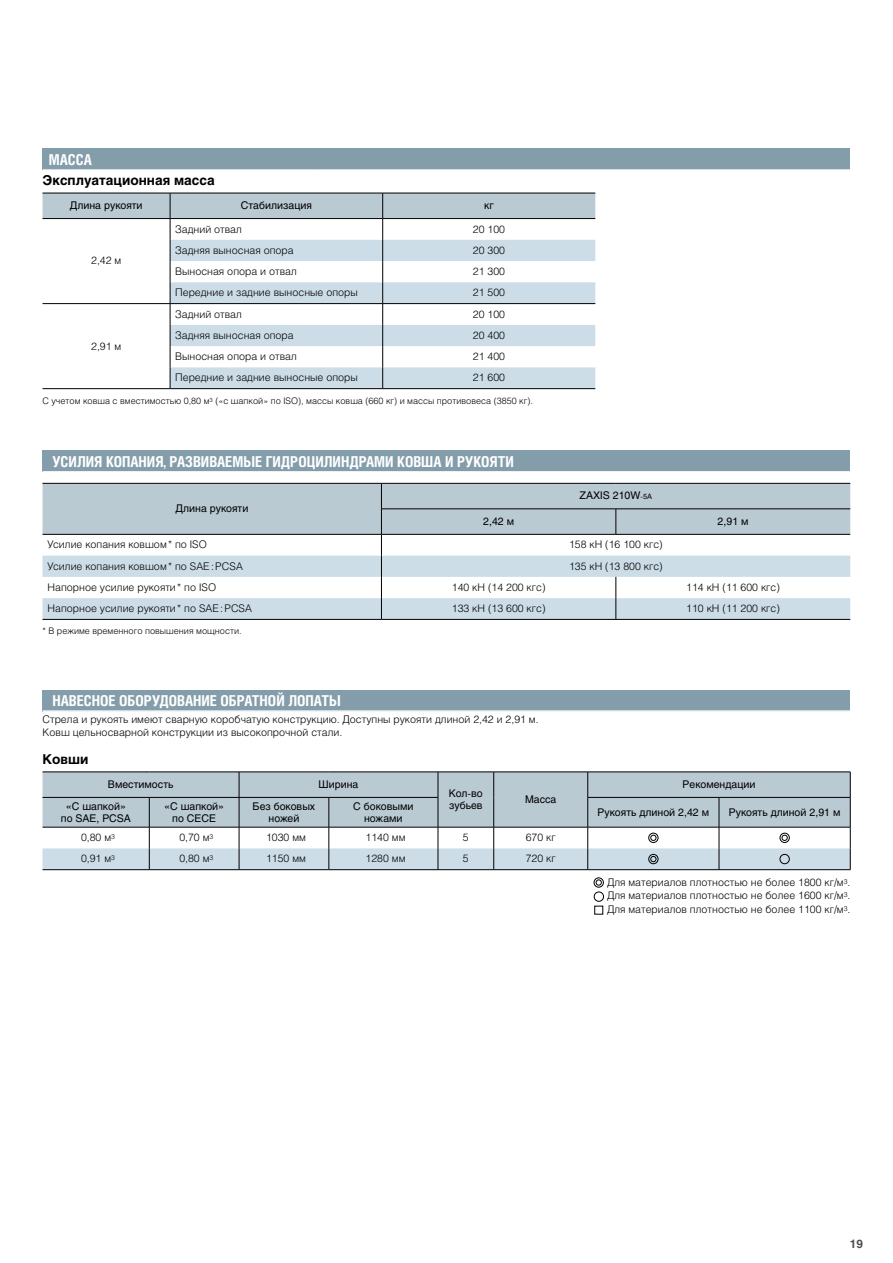
<style>
.page{position:relative;width:893px;height:1263px;background:#fff}
.page>*{position:absolute;margin:0;border:0;box-sizing:border-box;transform-origin:0 0}
.t1{font:700 15px "Helios Cond C";color:#fff}
.t2{font:700 13.5px "Helios C";color:#000}
.t3{font:700 11.7px "Helios C";color:#4d4d4f}
.t4{font:10.5px/13.5px "Helios Light C";color:#000}
.t5{font:10.5px/12px "Helios C";color:#000;text-align:center}
.t6{font:9px "Helios Light C";color:#000}
.s1{font-size:7.35px}
</style>
<div class="page">
<div style="left:43px;top:149px;width:807px;height:21px;background:#849daa"></div>
<hr style="left:43px;top:169px;width:27px;height:2px;background:#fff">
<hr style="left:70px;top:169px;width:246px;height:2px;background:#fff">
<hr style="left:316px;top:169px;width:534px;height:2px;background:#fff">
<hr style="left:43px;top:388px;width:127px;height:1px;background:#000">
<svg style="left:43px;top:193px;width:552px;height:195px"></svg>
<hr style="left:43px;top:218px;width:127px;height:1px;background:#000">
<hr style="left:170px;top:218px;width:213px;height:1px;background:#000">
<hr style="left:383px;top:218px;width:212px;height:1px;background:#000">
<hr style="left:43px;top:303px;width:127px;height:1px;background:#000">
<hr style="left:170px;top:303px;width:213px;height:1px;background:#000">
<hr style="left:383px;top:303px;width:212px;height:1px;background:#000">
<hr style="left:170px;top:388px;width:213px;height:1px;background:#000">
<hr style="left:383px;top:388px;width:212px;height:1px;background:#000">
<div style="left:43px;top:451px;width:807px;height:21px;background:#849daa"></div>
<hr style="left:43px;top:471px;width:27px;height:2px;background:#fff">
<hr style="left:70px;top:471px;width:246px;height:2px;background:#fff">
<hr style="left:316px;top:471px;width:534px;height:2px;background:#fff">
<svg style="left:43px;top:483px;width:807px;height:136px"></svg>
<hr style="left:43px;top:534px;width:338px;height:1px;background:#000">
<hr style="left:381px;top:534px;width:235px;height:1px;background:#000">
<hr style="left:616px;top:534px;width:234px;height:1px;background:#000">
<hr style="left:43px;top:619px;width:338px;height:1px;background:#000">
<hr style="left:381px;top:619px;width:235px;height:1px;background:#000">
<hr style="left:616px;top:619px;width:234px;height:1px;background:#000">
<div style="left:43px;top:690px;width:807px;height:21px;background:#849daa"></div>
<hr style="left:43px;top:710px;width:27px;height:2px;background:#fff">
<hr style="left:70px;top:710px;width:246px;height:2px;background:#fff">
<hr style="left:316px;top:710px;width:534px;height:2px;background:#fff">
<svg style="left:43px;top:772px;width:808px;height:98px"></svg>
<div style="left:780px;top:854px;width:9px;height:10px;border:1px solid #000;border-radius:50%"></div>
<div style="left:594px;top:878px;width:10px;height:9px;border:1px solid #000;border-radius:50%"></div>
<svg style="left:596px;top:880px;width:6px;height:5px"></svg>
<div style="left:594px;top:892px;width:10px;height:9px;border:1px solid #000;border-radius:50%"></div>
<div style="left:594px;top:906px;width:9px;height:8px;border:1px solid #000"></div>
<h1 class="t1" style="left:49px;top:151px;width:45px">МАССА</h1>
<p class="t2" style="left:43px;top:172px;width:174px">Эксплуатационная масса</p>
<p class="t5" style="left:70px;top:199px;width:74px">Длина рукояти</p>
<p class="t5" style="left:241px;top:199px;width:73px">Стабилизация</p>
<p class="t5" style="left:484px;top:199px;width:11px">кг</p>
<p class="t4" style="left:91px;top:254px;width:32px">2,42 м</p>
<p class="t4" style="left:175px;top:222px;width:68px">Задний отвал</p>
<p class="t4" style="left:473px;top:222px;width:34px">20 100</p>
<p class="t4" style="left:175px;top:243px;width:120px">Задняя выносная опора</p>
<p class="t4" style="left:473px;top:243px;width:34px">20 300</p>
<p class="t4" style="left:175px;top:264px;width:123px">Выносная опора и отвал</p>
<p class="t4" style="left:473px;top:264px;width:34px">21 300</p>
<p class="t4" style="left:175px;top:286px;width:184px">Передние и задние выносные опоры</p>
<p class="t4" style="left:473px;top:286px;width:34px">21 500</p>
<p class="t4" style="left:175px;top:307px;width:68px">Задний отвал</p>
<p class="t4" style="left:473px;top:307px;width:34px">20 100</p>
<p class="t4" style="left:175px;top:328px;width:120px">Задняя выносная опора</p>
<p class="t4" style="left:473px;top:328px;width:34px">20 400</p>
<p class="t4" style="left:175px;top:349px;width:123px">Выносная опора и отвал</p>
<p class="t4" style="left:473px;top:349px;width:34px">21 400</p>
<p class="t4" style="left:175px;top:371px;width:184px">Передние и задние выносные опоры</p>
<p class="t4" style="left:473px;top:371px;width:34px">21 600</p>
<p class="t6" style="left:43px;top:395px;width:492px">С учетом ковша с вместимостью 0,80 м<sup>3</sup> («с шапкой» по ISO), массы ковша (660 кг) и массы противовеса (3850 кг).</p>
<p class="t4" style="left:91px;top:339px;width:32px">2,91 м</p>
<h1 class="t1" style="left:52px;top:452px;width:463px">УСИЛИЯ КОПАНИЯ, РАЗВИВАЕМЫЕ ГИДРОЦИЛИНДРАМИ КОВША И РУКОЯТИ</h1>
<p class="t5" style="left:176px;top:502px;width:74px">Длина рукояти</p>
<p class="t5" style="left:580px;top:490px;width:74px">ZAXIS 210W<span class="s1">-5A</span></p>
<p class="t5" style="left:483px;top:515px;width:32px">2,42 м</p>
<p class="t5" style="left:718px;top:515px;width:32px">2,91 м</p>
<p class="t4" style="left:48px;top:538px;width:161px">Усилие копания ковшом* по ISO</p>
<p class="t4" style="left:569px;top:538px;width:95px">158 кН (16 100 кгс)</p>
<p class="t4" style="left:48px;top:559px;width:197px">Усилие копания ковшом* по SAE:PCSA</p>
<p class="t4" style="left:569px;top:559px;width:95px">135 кН (13 800 кгс)</p>
<p class="t4" style="left:48px;top:580px;width:170px">Напорное усилие рукояти* по ISO</p>
<p class="t4" style="left:452px;top:580px;width:95px">140 кН (14 200 кгс)</p>
<p class="t4" style="left:686px;top:580px;width:95px">114 кН (11 600 кгс)</p>
<p class="t4" style="left:48px;top:601px;width:206px">Напорное усилие рукояти* по SAE:PCSA</p>
<p class="t4" style="left:452px;top:601px;width:95px">133 кН (13 600 кгс)</p>
<p class="t4" style="left:686px;top:601px;width:95px">110 кН (11 200 кгс)</p>
<p class="t6" style="left:43px;top:626px;width:201px">* В режиме временного повышения мощности.</p>
<h1 class="t1" style="left:52px;top:692px;width:290px">НАВЕСНОЕ ОБОРУДОВАНИЕ ОБРАТНОЙ ЛОПАТЫ</h1>
<p class="t4" style="left:43px;top:713px;width:498px;line-height:12.6px">Стрела и рукоять имеют сварную коробчатую конструкцию. Доступны рукояти длиной 2,42 и 2,91 м.<br>Ковш цельносварной конструкции из высокопрочной стали.</p>
<p class="t2" style="left:43px;top:751px;width:47px">Ковши</p>
<p class="t5" style="left:108px;top:778px;width:67px">Вместимость</p>
<p class="t5" style="left:319px;top:778px;width:41px">Ширина</p>
<p class="t5" style="left:449px;top:787px;width:35px;text-align:left">Кол-во зубьев</p>
<p class="t5" style="left:525px;top:793px;width:33px">Масса</p>
<p class="t5" style="left:683px;top:778px;width:74px">Рекомендации</p>
<p class="t5" style="left:61px;top:800px;width:71px">«С шапкой» по SAE, PCSA</p>
<p class="t5" style="left:164px;top:800px;width:62px">«С шапкой» по CECE</p>
<p class="t5" style="left:253px;top:800px;width:64px">Без боковых ножей</p>
<p class="t5" style="left:353px;top:800px;width:62px">С боковыми ножами</p>
<p class="t5" style="left:598px;top:806px;width:113px">Рукоять длиной 2,42 м</p>
<p class="t5" style="left:729px;top:806px;width:113px">Рукоять длиной 2,91 м</p>
<p class="t4" style="left:81px;top:830px;width:35px">0,80 м<sup>3</sup></p>
<p class="t4" style="left:179px;top:830px;width:35px">0,70 м<sup>3</sup></p>
<p class="t4" style="left:266px;top:830px;width:41px">1030 мм</p>
<p class="t4" style="left:366px;top:830px;width:41px">1140 мм</p>
<p class="t4" style="left:463px;top:830px;width:7px">5</p>
<p class="t4" style="left:526px;top:830px;width:31px">670 кг</p>
<p class="t4" style="left:81px;top:852px;width:35px">0,91 м<sup>3</sup></p>
<p class="t4" style="left:179px;top:852px;width:35px">0,80 м<sup>3</sup></p>
<p class="t4" style="left:266px;top:852px;width:41px">1150 мм</p>
<p class="t4" style="left:366px;top:852px;width:41px">1280 мм</p>
<p class="t4" style="left:463px;top:852px;width:7px">5</p>
<p class="t4" style="left:526px;top:852px;width:31px">720 кг</p>
<p class="t4" style="left:607px;top:875px;width:245px;text-align:justify">Для материалов плотностью не более 1800 кг/м<sup>3</sup>.<br>Для материалов плотностью не более 1600 кг/м<sup>3</sup>.<br>Для материалов плотностью не более 1100 кг/м<sup>3</sup>.</p>
<p class="t3" style="left:850px;top:1236px;width:15px">19</p>
</div>
